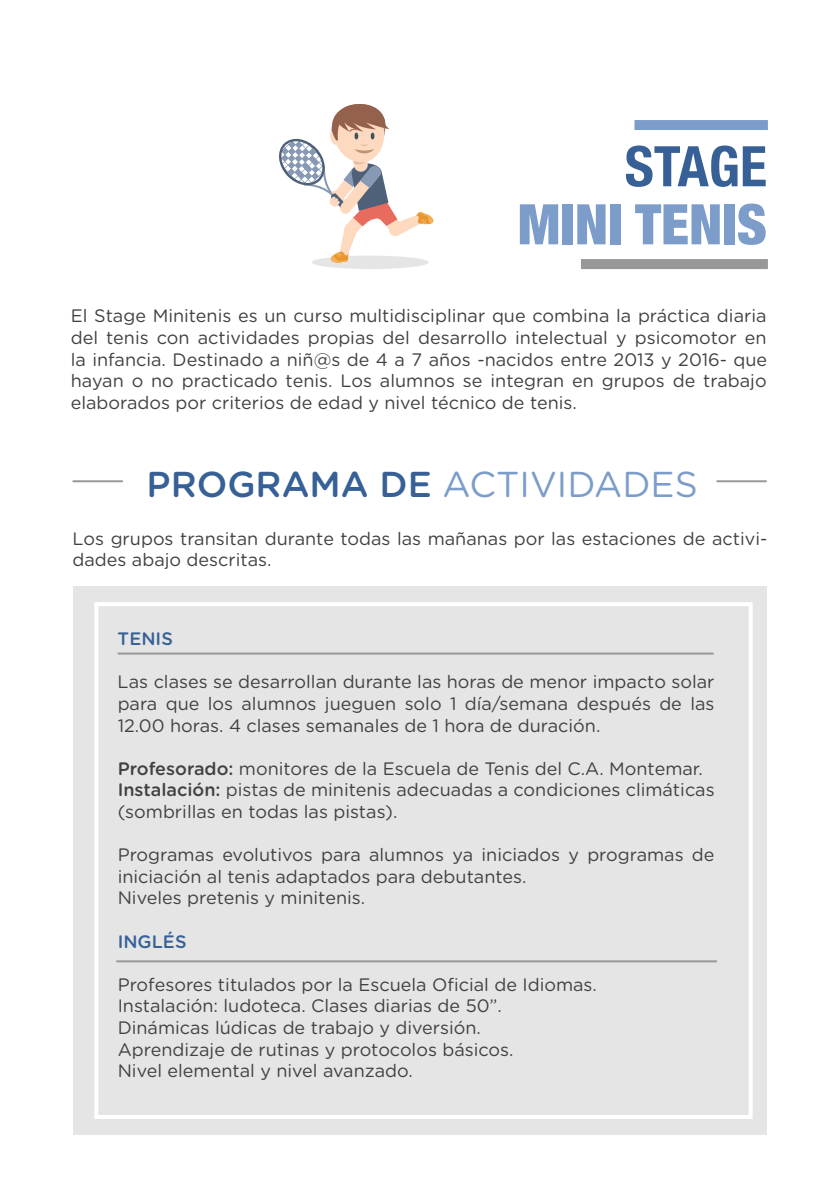
<style>
.page{position:relative;width:840px;height:1191px;background:#fff}
.page>*{position:absolute;margin:0;border:0;box-sizing:border-box;transform-origin:0 0}
.t1{font:900 condensed 56px "Helvetica Neue";color:#7c9dc9}
.t2{font:700 condensed 56px "Helvetica Neue";color:#376196}
.t3{font:36px "Gotham Rounded";color:#7c9dc9}
.t4{font:18px/21.6px "Gotham Rounded";color:#414042}
.t5{font:500 18px "Gotham Rounded";color:#376196}
.s1{font-weight:500;color:#376196}
.s2{font-weight:500}
</style>
<div class="page">
<div style="left:73px;top:586px;width:693px;height:549px;background:#e5e5e5"></div>
<div style="left:634px;top:120px;width:133px;height:10px;background:#7c9dc9"></div>
<div style="left:580px;top:259px;width:187px;height:10px;background:#989898"></div>
<div style="left:311px;top:255px;width:117px;height:14px;background:#e5e5e5;border-radius:50%"></div>
<svg style="left:279px;top:104px;width:155px;height:159px"></svg>
<hr style="left:118px;top:652px;width:595px;height:2px;background:#989898">
<hr style="left:116px;top:960px;width:600px;height:2px;background:#989898">
<div style="left:94px;top:602px;width:658px;height:517px;border:4px solid #fff"></div>
<hr style="left:72px;top:480px;width:51px;height:2px;background:#989898">
<hr style="left:716px;top:480px;width:50px;height:2px;background:#989898">
<h1 class="t2" style="left:624px;top:120px;width:144px">STAGE</h1>
<h1 class="t1" style="left:517px;top:178px;width:250px">MINI TENIS</h1>
<p class="t4" style="left:71px;top:304px;width:697px;text-align:justify">El Stage Minitenis es un curso multidisciplinar que combina la práctica diaria del tenis con actividades propias del desarrollo intelectual y psicomotor en la infancia. Destinado a niñ@s de 4 a 7 años -nacidos entre 2013 y 2016- que hayan o no practicado tenis. Los alumnos se integran en grupos de trabajo elaborados por criterios de edad y nivel técnico de tenis.</p>
<h2 class="t3" style="left:146px;top:460px;width:552px"><span class="s1">PROGRAMA DE</span> ACTIVIDADES</h2>
<p class="t4" style="left:72px;top:527px;width:696px">Los grupos transitan durante todas las mañanas por las estaciones de activi&shy;dades abajo descritas.</p>
<p class="t5" style="left:118px;top:626px;width:57px">TENIS</p>
<p class="t4" style="left:118px;top:670px;width:598px;text-align:justify">Las clases se desarrollan durante las horas de menor impacto solar para que los alumnos jueguen solo 1 día/semana después de las 12.00 horas. 4 clases semanales de 1 hora de duración.</p>
<p class="t4" style="left:118px;top:756px;width:598px"><span class="s2">Profesorado:</span> monitores de la Escuela de Tenis del C.A. Montemar.<br><span class="s2">Instalación:</span> pistas de minitenis adecuadas a condiciones climáticas (sombrillas en todas las pistas).</p>
<p class="t4" style="left:118px;top:843px;width:598px">Programas evolutivos para alumnos ya iniciados y programas de iniciación al tenis adaptados para debutantes.<br>Niveles pretenis y minitenis.</p>
<p class="t5" style="left:118px;top:928px;width:70px">INGLÉS</p>
<p class="t4" style="left:118px;top:972px;width:480px">Profesores titulados por la Escuela Oficial de Idiomas.<br>Instalación: ludoteca. Clases diarias de 50”.<br>Dinámicas lúdicas de trabajo y diversión.<br>Aprendizaje de rutinas y protocolos básicos.<br>Nivel elemental y nivel avanzado.</p>
</div>
